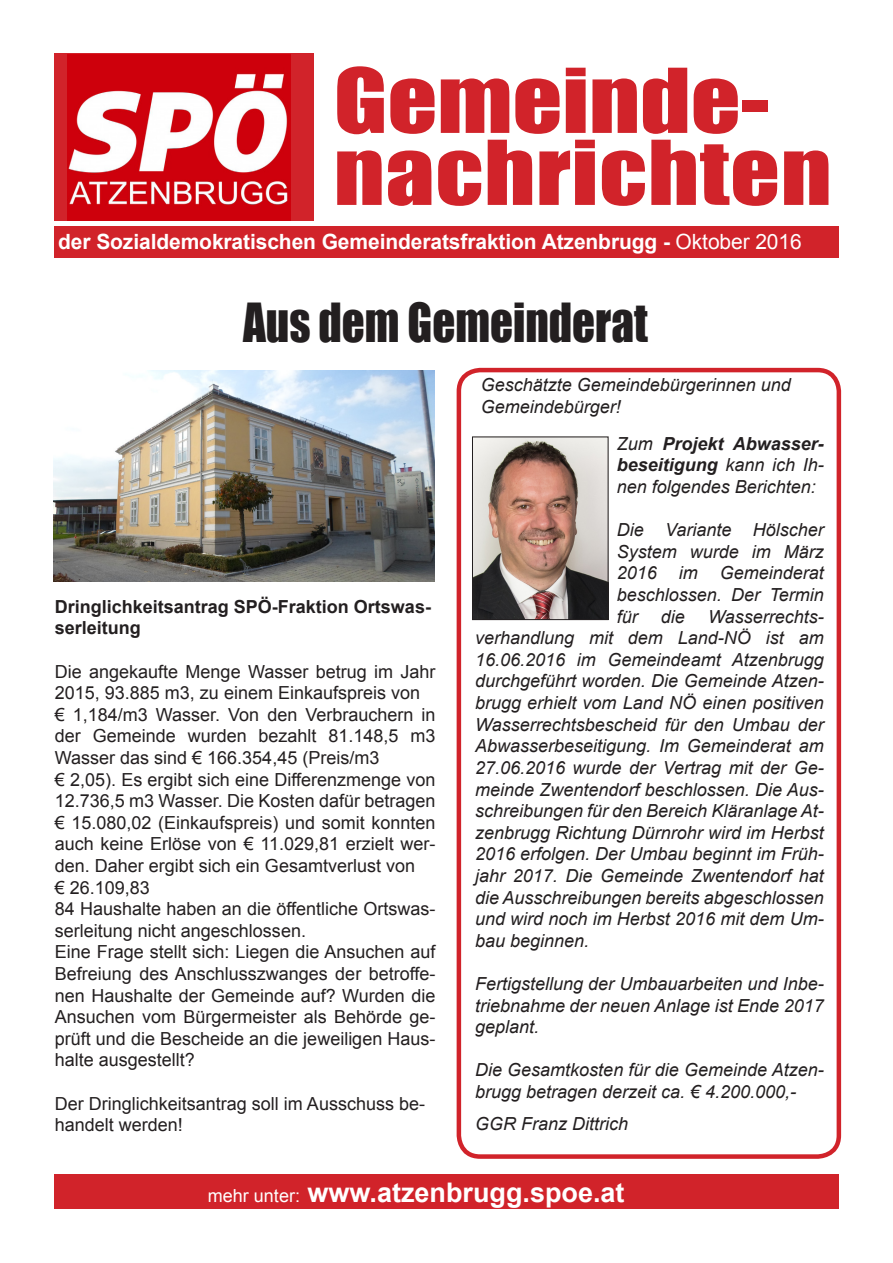
<style>
.page{position:relative;width:893px;height:1263px;background:#fff}
.page>*{position:absolute;margin:0;border:0;box-sizing:border-box;transform-origin:0 0}
.t1{font:82.5px "Impact";letter-spacing:.005em;color:#d1232a;scale:1.18 1}
.t2{font:49.5px "Impact";color:#231f20;scale:.91 1}
.t3{font:700 27px "Arial";color:#fff}
.t4{font:700 21px "Arial";letter-spacing:-.005em;color:#fff}
.Fliesstext{font:italic 18px/21.6px "Arial";color:#231f20;text-align:justify}
.Fliesstext-2{font:18px/21.6px "Arial";color:#231f20}
.Fliesstext-3{font:700 18px/21.6px "Arial";color:#231f20}
.s1{font-weight:400}
.s2{font-weight:700}
.s3{font-weight:400;font-size:18px}
</style>
<div class="page">
<div style="left:54px;top:53px;width:259px;height:167px;background:#d1232a"></div>
<img style="left:68px;top:54px;width:222px;height:166px">
<div style="left:54px;top:226px;width:785px;height:31px;background:#d1232a"></div>
<div style="left:55px;top:1174px;width:784px;height:35px;background:#d1232a"></div>
<img style="left:53px;top:370px;width:382px;height:212px">
<div style="left:457px;top:368px;width:384px;height:791px;border:4px solid #d1232a;border-radius:21px"></div>
<img style="left:474px;top:439px;width:132px;height:179px">
<div style="left:472px;top:437px;width:136px;height:183px;border:1px solid #231f20"></div>
<p class="t1" style="left:334px;top:37px;width:371px">Gemeinde-</p>
<p class="t1" style="left:334px;top:109px;width:423px">nachrichten</p>
<p class="t4" style="left:58px;top:228px;width:745px">der Sozialdemokratischen Gemeinderatsfraktion Atzenbrugg - <span class="s1">Oktober 2016</span></p>
<p class="t2" style="left:243px;top:284px;width:446px">Aus dem Gemeinderat</p>
<p class="Fliesstext-3" style="left:55px;top:596px;width:378px">Dringlichkeitsantrag SPÖ-Fraktion Ortswas&shy;serleitung</p>
<p class="Fliesstext-2" style="left:55px;top:661px;width:382px">Die angekaufte Menge Wasser betrug im Jahr<br>2015, 93.885 m3, zu einem Einkaufspreis von</p>
<p class="Fliesstext-2" style="left:55px;top:704px;width:382px;text-align:justify">€ 1,184/m3 Wasser. Von den Verbrauchern in der Gemeinde wurden bezahlt 81.148,5 m3<br>Wasser das sind € 166.354,45 (Preis/m3</p>
<p class="Fliesstext-2" style="left:55px;top:769px;width:382px;text-align:justify">€ 2,05). Es ergibt sich eine Differenzmenge von 12.736,5 m3 Wasser. Die Kosten dafür betragen € 15.080,02 (Einkaufspreis) und somit konnten auch keine Erlöse von € 11.029,81 erzielt wer&shy;den. Daher ergibt sich ein Gesamtverlust von</p>
<p class="Fliesstext-2" style="left:55px;top:877px;width:97px">€ 26.109,83</p>
<p class="Fliesstext-2" style="left:55px;top:898px;width:382px">84 Haushalte haben an die öffentliche Ortswas&shy;serleitung nicht angeschlossen.</p>
<p class="Fliesstext-2" style="left:55px;top:941px;width:382px;text-align:justify">Eine Frage stellt sich: Liegen die Ansuchen auf Befreiung des Anschlusszwanges der betroffe&shy;nen Haushalte der Gemeinde auf? Wurden die Ansuchen vom Bürgermeister als Behörde ge&shy;prüft und die Bescheide an die jeweiligen Haus&shy;halte ausgestellt?</p>
<p class="Fliesstext-2" style="left:55px;top:1093px;width:372px">Der Dringlichkeitsantrag soll im Ausschuss be&shy;handelt werden!</p>
<p class="Fliesstext" style="left:481px;top:375px;width:312px">Geschätzte Gemeindebürgerinnen und<br>Gemeindebürger!</p>
<p class="Fliesstext" style="left:617px;top:433px;width:209px">Zum <span class="s2">Projekt Abwasser&shy;beseitigung</span> kann ich Ih&shy;nen folgendes Berichten:</p>
<p class="Fliesstext" style="left:617px;top:519px;width:209px">Die Variante Hölscher System wurde im März 2016 im Gemeinderat beschlossen. Der Termin für</p>
<p class="Fliesstext" style="left:475px;top:606px;width:350px;text-indent:233px">Wasserrechts&shy;verhandlung mit dem Land-NÖ ist am 16.06.2016 im Gemeindeamt Atzenbrugg durchgeführt worden. Die Gemeinde Atzen&shy;brugg erhielt vom Land NÖ einen positiven Wasserrechtsbescheid für den Umbau der Abwasserbeseitigung. Im Gemeinderat am 27.06.2016 wurde der Vertrag mit der Ge&shy;meinde Zwentendorf beschlossen. Die Aus&shy;schreibungen für den Bereich Kläranlage At&shy;zenbrugg Richtung Dürnrohr wird im Herbst 2016 erfolgen. Der Umbau beginnt im Früh&shy;jahr 2017. Die Gemeinde Zwentendorf hat die Ausschreibungen bereits abgeschlossen und wird noch im Herbst 2016 mit dem Um&shy;bau beginnen.</p>
<p class="Fliesstext" style="left:475px;top:973px;width:350px">Fertigstellung der Umbauarbeiten und Inbe&shy;triebnahme der neuen Anlage ist Ende 2017 geplant.</p>
<p class="Fliesstext" style="left:475px;top:1059px;width:350px">Die Gesamtkosten für die Gemeinde Atzen&shy;brugg betragen derzeit ca. € 4.200.000,-</p>
<p class="Fliesstext" style="left:475px;top:1113px;width:155px">GGR Franz Dittrich</p>
<p class="Fliesstext" style="left:661px;top:606px;width:26px">die</p>
<p class="t3" style="left:208px;top:1174px;width:418px"><span class="s3">mehr unter:</span> www.atzenbrugg.spoe.at</p>
</div>
